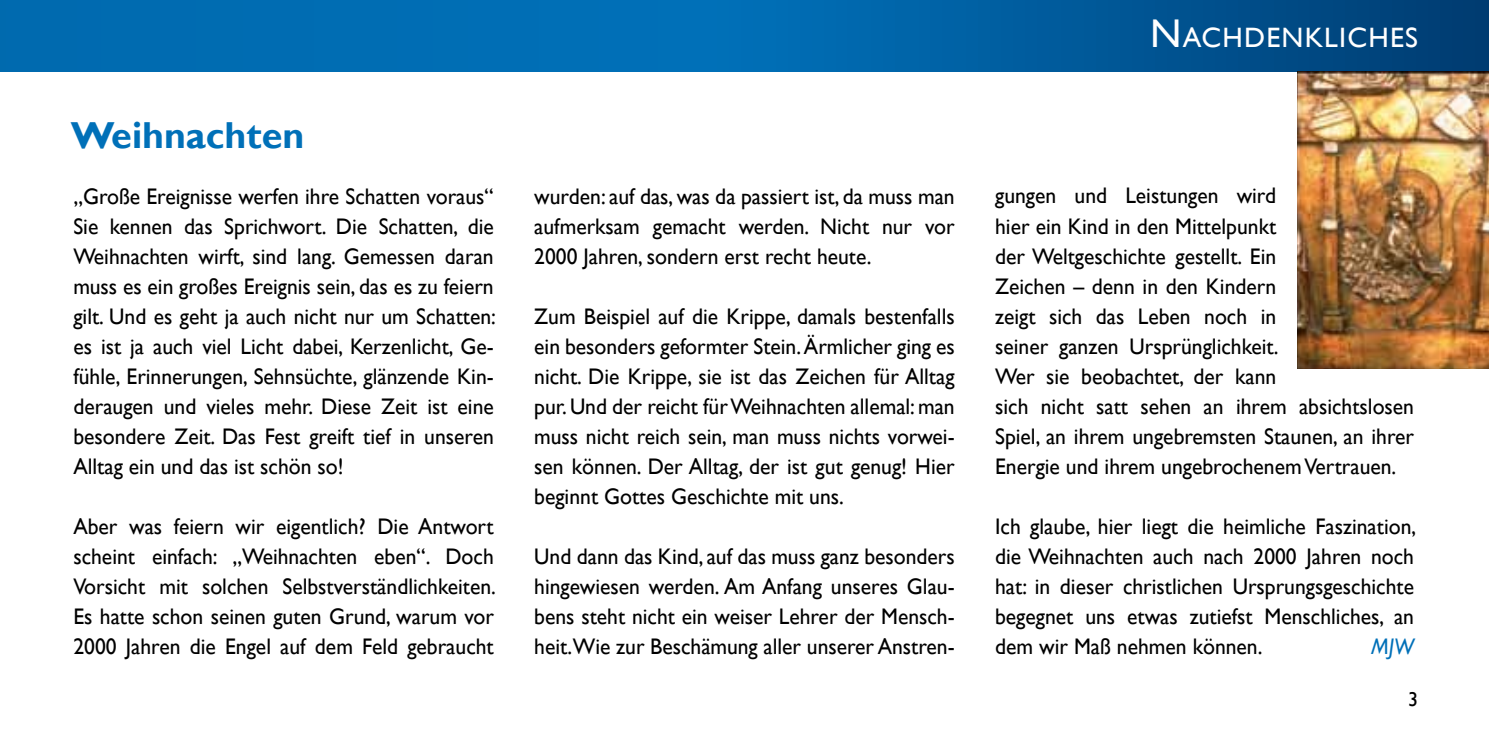
<style>
.page{position:relative;width:1489px;height:745px;background:#fff}
.page>*{position:absolute;margin:0;border:0;box-sizing:border-box;transform-origin:0 0}
.t1{font:700 37.5px "Gill Sans";color:#0070b8}
.t2{font:28px "Gill Sans";letter-spacing:.045em;color:#fff}
.t3{font:22.5px/30px "Gill Sans";color:#000;text-align:justify;scale:.96 1}
.t4{font:italic 22.5px "Gill Sans";color:#0070b8;scale:.96 1}
.t5{font:20px "Gill Sans";color:#000}
.s1{font-size:40px}
</style>
<div class="page">
<svg style="left:0;top:0;width:1488px;height:72px;background:#0061a4"></svg>
<img style="left:1297px;top:72px;width:191px;height:297px">
<h1 class="t1" style="left:71px;top:112px;width:235px">Weihnachten</h1>
<p class="t3" style="left:73px;top:181px;width:441px">„Große Ereignisse werfen ihre Schatten voraus“ Sie kennen das Sprichwort. Die Schatten, die Weihnachten wirft, sind lang. Gemessen daran muss es ein großes Ereignis sein, das es zu feiern gilt. Und es geht ja auch nicht nur um Schatten: es ist ja auch viel Licht dabei, Kerzenlicht, Ge&shy;fühle, Erinnerungen, Sehnsüchte, glänzende Kin&shy;deraugen und vieles mehr. Diese Zeit ist eine besondere Zeit. Das Fest greift tief in unseren Alltag ein und das ist schön so!</p>
<p class="t3" style="left:73px;top:511px;width:441px">Aber was feiern wir eigentlich? Die Antwort scheint einfach: „Weihnachten eben“. Doch Vorsicht mit solchen Selbstverständlichkeiten.<br>Es hatte schon seinen guten Grund, warum vor 2000 Jahren die Engel auf dem Feld gebraucht</p>
<p class="t3" style="left:534px;top:181px;width:439px">wurden: auf das, was da passiert ist, da muss man aufmerksam gemacht werden. Nicht nur vor 2000 Jahren, sondern erst recht heute.</p>
<p class="t3" style="left:534px;top:301px;width:439px">Zum Beispiel auf die Krippe, damals bestenfalls ein besonders geformter Stein. Ärmlicher ging es nicht. Die Krippe, sie ist das Zeichen für Alltag pur. Und der reicht für Weihnachten allemal: man muss nicht reich sein, man muss nichts vorwei&shy;sen können. Der Alltag, der ist gut genug! Hier beginnt Gottes Geschichte mit uns.</p>
<p class="t3" style="left:534px;top:541px;width:439px">Und dann das Kind, auf das muss ganz besonders hingewiesen werden. Am Anfang unseres Glau&shy;bens steht nicht ein weiser Lehrer der Mensch&shy;heit.Wie zur Beschämung aller unserer Anstren-</p>
<p class="t2" style="left:1150px;top:21px;width:267px"><span class="s1">N</span>ACHDENKLICHES</p>
<p class="t3" style="left:995px;top:181px;width:438px;text-align:left">gungen und Leistungen wird<br>hier ein Kind in den Mittelpunkt<br>der Weltgeschichte gestellt. Ein<br>Zeichen – denn in den Kindern<br>zeigt sich das Leben noch in<br>seiner ganzen Ursprünglichkeit.<br>Wer sie beobachtet, der kann<br>sich nicht satt sehen an ihrem absichtslosen Spiel, an ihrem ungebremsten Staunen, an ihrer Energie und ihrem ungebrochenem Vertrauen.</p>
<p class="t3" style="left:995px;top:511px;width:440px">Ich glaube, hier liegt die heimliche Faszination, die Weihnachten auch nach 2000 Jahren noch hat: in dieser christlichen Ursprungsgeschichte begegnet uns etwas zutiefst Menschliches, an dem wir Maß nehmen können.</p>
<p class="t4" style="left:1371px;top:632px;width:46px">MJW</p>
<p class="t5" style="left:1407px;top:686px;width:11px">3</p>
</div>
